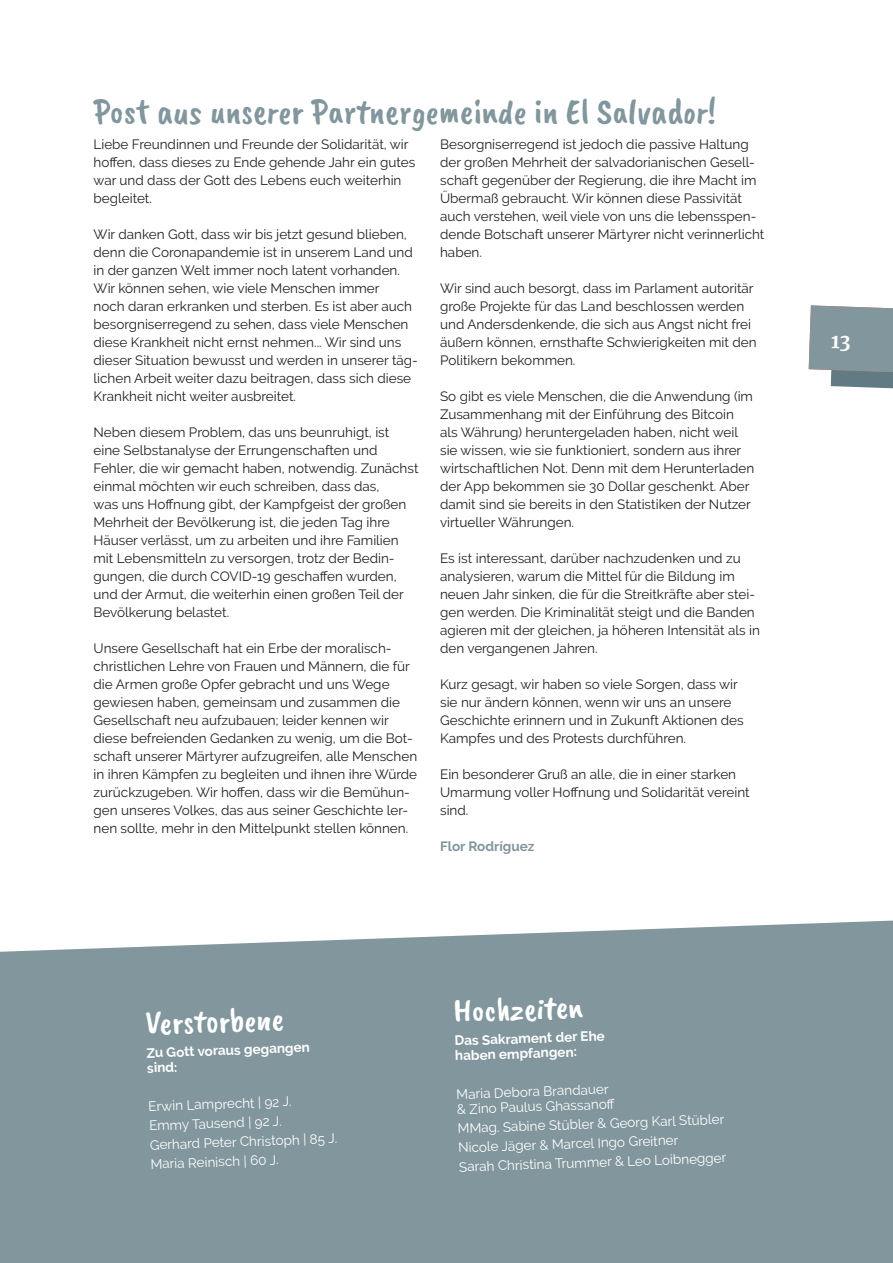
<style>
.page{position:relative;width:893px;height:1263px;background:#fff}
.page>*{position:absolute;margin:0;border:0;box-sizing:border-box;transform-origin:0 0}
.t1{font:36px "Caveat Brush";color:#81969d}
.t2{font:33px "Caveat Brush";color:#fff}
.t3{font:13.5px/18px "Raleway";color:#231f20}
.t4{font:13.5px/19.2px "Raleway";color:#fff}
.t5{font:700 13.5px/15px "Raleway";color:#fff}
.t6{font:700 13.5px "Raleway";color:#81969d}
</style>
<div class="page">
<div style="left:1px;top:920px;width:892px;height:343px;background:#81969d"></div>
<svg style="left:0;top:951px;width:1px;height:312px"></svg>
<svg style="left:809px;top:305px;width:84px;height:84px;background:#8a9ca2"></svg>
<h1 class="t1" style="left:94px;top:90px;width:624px">Post aus unserer Partnergemeinde in El Salvador!</h1>
<p class="t3" style="left:94px;top:135px;width:323px">Liebe Freundinnen und Freunde der Solidarität, wir hoffen, dass dieses zu Ende gehende Jahr ein gutes war und dass der Gott des Lebens euch weiterhin begleitet.</p>
<p class="t3" style="left:94px;top:225px;width:326px">Wir danken Gott, dass wir bis jetzt gesund blieben, denn die Coronapandemie ist in unserem Land und in der ganzen Welt immer noch latent vorhanden.<br>Wir können sehen, wie viele Menschen immer<br>noch daran erkranken und sterben. Es ist aber auch besorgniserregend zu sehen, dass viele Menschen diese Krankheit nicht ernst nehmen... Wir sind uns dieser Situation bewusst und werden in unserer täg&shy;lichen Arbeit weiter dazu beitragen, dass sich diese Krankheit nicht weiter ausbreitet.</p>
<p class="t3" style="left:94px;top:423px;width:327px">Neben diesem Problem, das uns beunruhigt, ist eine Selbstanalyse der Errungenschaften und Fehler, die wir gemacht haben, notwendig. Zunächst einmal möchten wir euch schreiben, dass das,<br>was uns Hoffnung gibt, der Kampfgeist der großen Mehrheit der Bevölkerung ist, die jeden Tag ihre Häuser verlässt, um zu arbeiten und ihre Familien mit Lebensmitteln zu versorgen, trotz der Bedin&shy;gungen, die durch COVID-19 geschaffen wurden, und der Armut, die weiterhin einen großen Teil der Bevölkerung belastet.</p>
<p class="t3" style="left:94px;top:639px;width:325px">Unsere Gesellschaft hat ein Erbe der moralisch&shy;christlichen Lehre von Frauen und Männern, die für die Armen große Opfer gebracht und uns Wege gewiesen haben, gemeinsam und zusammen die Gesellschaft neu aufzubauen; leider kennen wir diese befreienden Gedanken zu wenig, um die Bot&shy;schaft unserer Märtyrer aufzugreifen, alle Menschen in ihren Kämpfen zu begleiten und ihnen ihre Würde zurückzugeben. Wir hoffen, dass wir die Bemühun&shy;gen unseres Volkes, das aus seiner Geschichte ler&shy;nen sollte, mehr in den Mittelpunkt stellen können.</p>
<p class="t3" style="left:440px;top:135px;width:326px">Besorgniserregend ist jedoch die passive Haltung der großen Mehrheit der salvadorianischen Gesell&shy;schaft gegenüber der Regierung, die ihre Macht im Übermaß gebraucht. Wir können diese Passivität auch verstehen, weil viele von uns die lebensspen&shy;dende Botschaft unserer Märtyrer nicht verinnerlicht haben.</p>
<p class="t3" style="left:440px;top:279px;width:318px">Wir sind auch besorgt, dass im Parlament autoritär große Projekte für das Land beschlossen werden und Andersdenkende, die sich aus Angst nicht frei äußern können, ernsthafte Schwierigkeiten mit den Politikern bekommen.</p>
<p class="t3" style="left:440px;top:387px;width:316px">So gibt es viele Menschen, die die Anwendung (im Zusammenhang mit der Einführung des Bitcoin als Währung) heruntergeladen haben, nicht weil sie wissen, wie sie funktioniert, sondern aus ihrer wirtschaftlichen Not. Denn mit dem Herunterladen der App bekommen sie 30 Dollar geschenkt. Aber damit sind sie bereits in den Statistiken der Nutzer virtueller Währungen.</p>
<p class="t3" style="left:440px;top:549px;width:321px">Es ist interessant, darüber nachzudenken und zu analysieren, warum die Mittel für die Bildung im neuen Jahr sinken, die für die Streitkräfte aber stei&shy;gen werden. Die Kriminalität steigt und die Banden agieren mit der gleichen, ja höheren Intensität als in den vergangenen Jahren.</p>
<p class="t3" style="left:440px;top:675px;width:305px">Kurz gesagt, wir haben so viele Sorgen, dass wir sie nur ändern können, wenn wir uns an unsere Geschichte erinnern und in Zukunft Aktionen des Kampfes und des Protests durchführen.</p>
<p class="t3" style="left:440px;top:765px;width:311px">Ein besonderer Gruß an alle, die in einer starken<br>Umarmung voller Hoffnung und Solidarität vereint sind.</p>
<p class="t6" style="left:440px;top:838px;width:96px">Flor Rodríguez</p>
<h2 class="t2" style="left:145px;top:1004px;width:140px;rotate:-2deg">Verstorbene</h2>
<p class="t5" style="left:146px;top:1045px;width:165px;rotate:-2deg">Zu Gott voraus gegangen sind:</p>
<p class="t4" style="left:148px;top:1097px;width:189px;rotate:-2deg">Erwin Lamprecht | 92 J.<br>Emmy Tausend | 92 J.<br>Gerhard Peter Christoph | 85 J.<br>Maria Reinisch | 60 J.</p>
<h2 class="t2" style="left:453px;top:992px;width:131px;rotate:-2deg">Hochzeiten</h2>
<p class="t5" style="left:454px;top:1033px;width:152px;rotate:-2deg">Das Sakrament der Ehe haben empfangen:</p>
<p class="t4" style="left:456px;top:1087px;width:156px;line-height:15px;rotate:-2deg">Maria Debora Brandauer &amp; Zino Paulus Ghassanoff</p>
<p class="t4" style="left:457px;top:1119px;width:269px;rotate:-2deg">MMag. Sabine Stübler &amp; Georg Karl Stübler<br>Nicole Jäger &amp; Marcel Ingo Greitner<br>Sarah Christina Trummer &amp; Leo Loibnegger</p>
</div>
